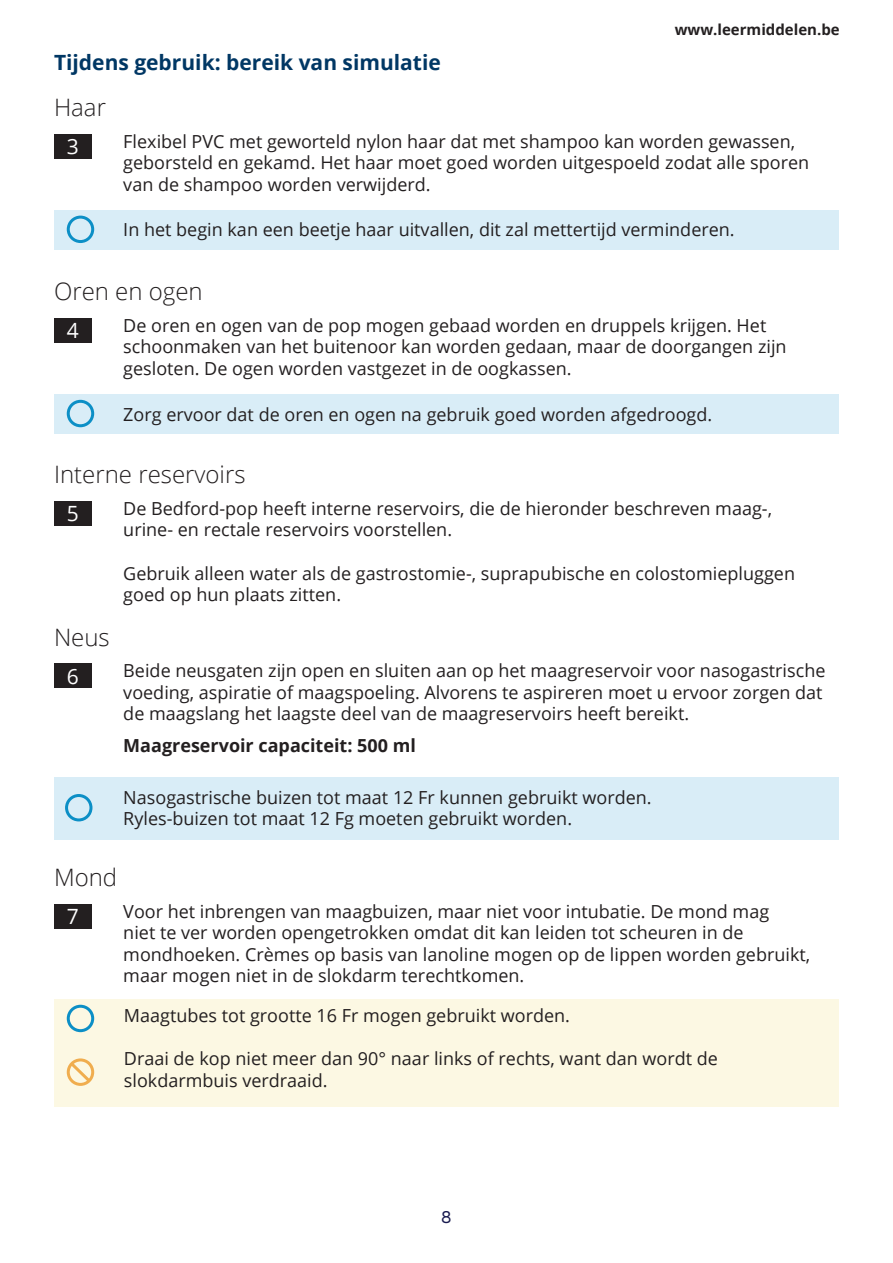
<style>
.page{position:relative;width:893px;height:1263px;background:#fff}
.page>*{position:absolute;margin:0;border:0;box-sizing:border-box;transform-origin:0 0}
.t1{font:300 24px "Open Sans";color:#231f20}
.t2{font:700 21px "Open Sans";color:#003764}
.t3{font:21px "Open Sans";color:#fff}
.t4{font:18px/21.6px "Open Sans";color:#231f20}
.t5{font:700 18px "Open Sans";color:#231f20}
.t6{font:18px "Work Sans";color:#181a4f}
.t7{font:700 15px "Open Sans";color:#231f20}
</style>
<div class="page">
<div style="left:54px;top:134px;width:38px;height:24px;background:#231f20"></div>
<div style="left:54px;top:210px;width:785px;height:40px;background:#d9edf7"></div>
<div style="left:67px;top:216px;width:27px;height:27px;border:3px solid #0c8fc6;border-radius:50%"></div>
<div style="left:54px;top:318px;width:38px;height:24px;background:#231f20"></div>
<div style="left:54px;top:394px;width:785px;height:40px;background:#d9edf7"></div>
<div style="left:67px;top:400px;width:27px;height:27px;border:3px solid #0c8fc6;border-radius:50%"></div>
<div style="left:54px;top:501px;width:38px;height:25px;background:#231f20"></div>
<div style="left:54px;top:663px;width:38px;height:25px;background:#231f20"></div>
<div style="left:54px;top:777px;width:785px;height:63px;background:#d9edf7"></div>
<div style="left:65px;top:794px;width:27px;height:27px;border:3px solid #0c8fc6;border-radius:50%"></div>
<div style="left:54px;top:904px;width:38px;height:24px;background:#231f20"></div>
<div style="left:54px;top:999px;width:785px;height:108px;background:#fcf8e3"></div>
<div style="left:67px;top:1005px;width:27px;height:27px;border:3px solid #0c8fc6;border-radius:50%"></div>
<div style="left:67px;top:1058px;width:27px;height:28px;border:3px solid #f0ad4e;border-radius:50%"></div>
<svg style="left:67px;top:1059px;width:27px;height:26px"></svg>
<p class="t7" style="left:675px;top:19px;width:166px">www.leermiddelen.be</p>
<p class="t2" style="left:54px;top:48px;width:388px">Tijdens gebruik: bereik van simulatie</p>
<p class="t1" style="left:54px;top:91px;width:54px">Haar</p>
<p class="t3" style="left:67px;top:132px;width:14px">3</p>
<p class="t4" style="left:123px;top:130px;width:687px">Flexibel PVC met geworteld nylon haar dat met shampoo kan worden gewassen, geborsteld en gekamd. Het haar moet goed worden uitgespoeld zodat alle sporen van de shampoo worden verwijderd.</p>
<p class="t4" style="left:123px;top:218px;width:613px">In het begin kan een beetje haar uitvallen, dit zal mettertijd verminderen.</p>
<p class="t1" style="left:54px;top:275px;width:150px">Oren en ogen</p>
<p class="t3" style="left:67px;top:316px;width:14px">4</p>
<p class="t4" style="left:123px;top:314px;width:665px">De oren en ogen van de pop mogen gebaad worden en druppels krijgen. Het schoonmaken van het buitenoor kan worden gedaan, maar de doorgangen zijn gesloten. De ogen worden vastgezet in de oogkassen.</p>
<p class="t4" style="left:123px;top:403px;width:590px">Zorg ervoor dat de oren en ogen na gebruik goed worden afgedroogd.</p>
<p class="t1" style="left:54px;top:458px;width:193px">Interne reservoirs</p>
<p class="t3" style="left:67px;top:499px;width:14px">5</p>
<p class="t4" style="left:123px;top:497px;width:650px">De Bedford-pop heeft interne reservoirs, die de hieronder beschreven maag-, urine- en rectale reservoirs voorstellen.</p>
<p class="t4" style="left:123px;top:562px;width:673px">Gebruik alleen water als de gastrostomie-, suprapubische en colostomiepluggen goed op hun plaats zitten.</p>
<p class="t1" style="left:54px;top:620px;width:57px">Neus</p>
<p class="t3" style="left:67px;top:662px;width:14px">6</p>
<p class="t4" style="left:123px;top:659px;width:704px">Beide neusgaten zijn open en sluiten aan op het maagreservoir voor nasogastrische voeding, aspiratie of maagspoeling. Alvorens te aspireren moet u ervoor zorgen dat de maagslang het laagste deel van de maagreservoirs heeft bereikt.</p>
<p class="t5" style="left:123px;top:733px;width:294px">Maagreservoir capaciteit: 500 ml</p>
<p class="t4" style="left:123px;top:786px;width:530px">Nasogastrische buizen tot maat 12 Fr kunnen gebruikt worden.</p>
<p class="t4" style="left:123px;top:808px;width:450px">Ryles-buizen tot maat 12 Fg moeten gebruikt worden.</p>
<p class="t1" style="left:54px;top:861px;width:65px">Mond</p>
<p class="t3" style="left:67px;top:902px;width:14px">7</p>
<p class="t4" style="left:123px;top:900px;width:688px">Voor het inbrengen van maagbuizen, maar niet voor intubatie. De mond mag<br>niet te ver worden opengetrokken omdat dit kan leiden tot scheuren in de mondhoeken. Crèmes op basis van lanoline mogen op de lippen worden gebruikt, maar mogen niet in de slokdarm terechtkomen.</p>
<p class="t4" style="left:124px;top:1004px;width:448px">Maagtubes tot grootte 16 Fr mogen gebruikt worden.</p>
<p class="t4" style="left:124px;top:1047px;width:596px">Draai de kop niet meer dan 90° naar links of rechts, want dan wordt de slokdarmbuis verdraaid.</p>
<p class="t6" style="left:441px;top:1206px;width:13px">8</p>
</div>
